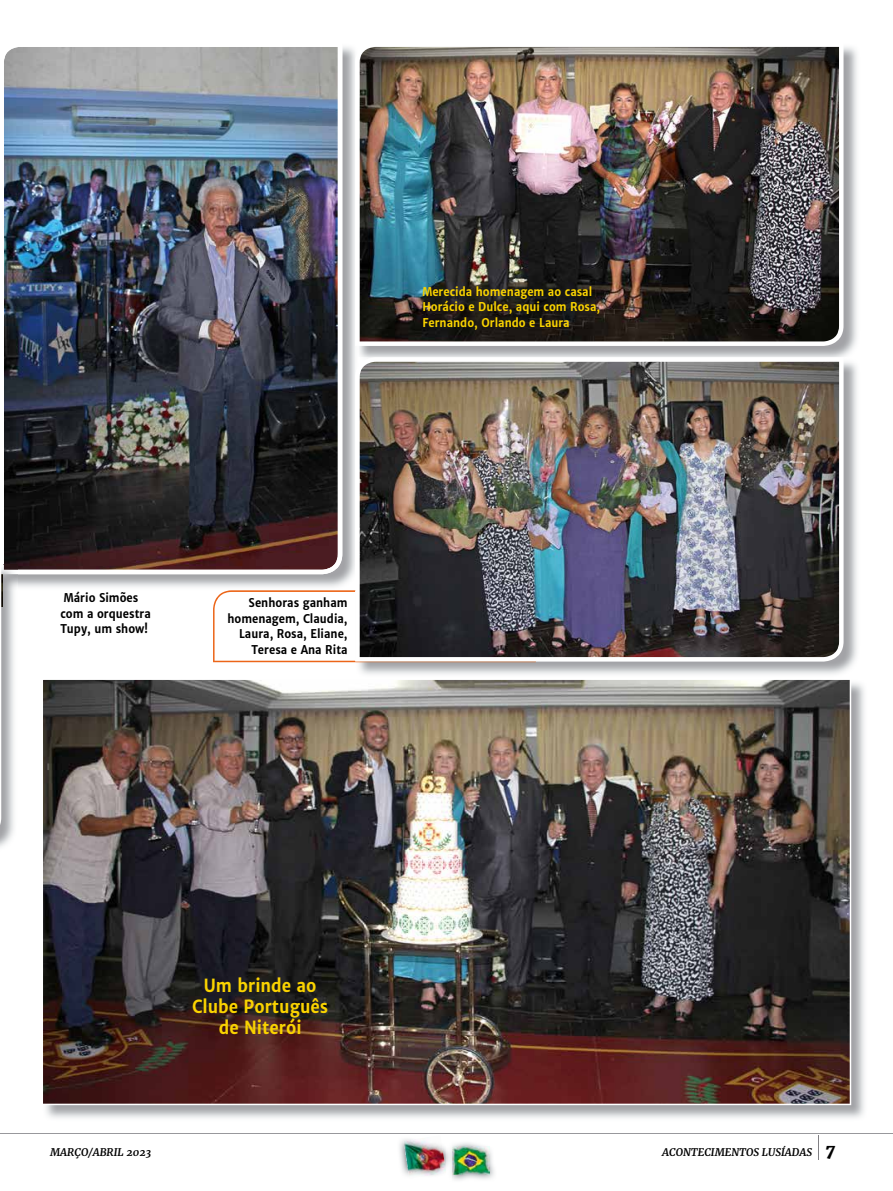
<style>
.page{position:relative;width:893px;height:1191px;background:#fff}
.page>*{position:absolute;margin:0;border:0;box-sizing:border-box;transform-origin:0 0}
.t1{font:700 18px/21px "Merriweather Sans";color:#fad300;text-align:center;scale:.9 1}
.t2{font:700 12px/15.5px "Merriweather Sans";color:#000;scale:.9 1}
.t3{font:700 12px/15.5px "Merriweather Sans";color:#fad300;scale:.9 1}
.t4{font:italic 700 10.5px "Merriweather";color:#000}
.s1{font-weight:800;font-size:18px}
</style>
<div class="page">
<img style="left:399px;top:1140px;width:48px;height:31px">
<img style="left:403px;top:1139px;width:43px;height:37px">
<img style="left:451px;top:1143px;width:43px;height:37px">
<img style="left:452px;top:1146px;width:38px;height:28px">
<hr style="left:0;top:1133px;width:893px;height:1px;background:#98989c">
<img style="left:18px;top:47px;width:337px;height:540px">
<img style="left:4px;top:47px;width:338px;height:527px">
<img style="left:0;top:591px;width:14px;height:256px">
<img style="left:2px;top:574px;width:16px;height:17px">
<img style="left:2px;top:564px;width:16px;height:10px">
<svg style="left:0;top:569px;width:2px;height:268px"></svg>
<img style="left:356px;top:47px;width:501px;height:627px">
<img style="left:356px;top:46px;width:487px;height:300px">
<svg style="left:213px;top:590px;width:323px;height:72px"></svg>
<img style="left:844px;top:358px;width:13px;height:5px">
<img style="left:355px;top:357px;width:489px;height:304px">
<img style="left:46px;top:683px;width:818px;height:435px">
<img style="left:43px;top:679px;width:808px;height:426px">
<p class="t3" style="left:422px;top:284px;width:199px">Merecida homenagem ao casal<br>Horácio e Dulce, aqui com Rosa,<br>Fernando, Orlando e Laura</p>
<p class="t2" style="left:60px;top:590px;width:102px">Mário Simões com a orquestra<br>Tupy, um show!</p>
<p class="t2" style="left:227px;top:595px;width:135px;text-align:right">Senhoras ganham homenagem, Claudia,<br>Laura, Rosa, Eliane,<br>Teresa e Ana Rita</p>
<h1 class="t1" style="left:192px;top:975px;width:153px">Um brinde ao<br>Clube Português de Niterói</h1>
<p class="t4" style="left:50px;top:1145px;width:103px">MARÇO/ABRIL 2023</p>
<p class="t4" style="left:662px;top:1145px;width:175px">ACONTECIMENTOS LUSÍADAS <span class="s1">7</span></p>
</div>
